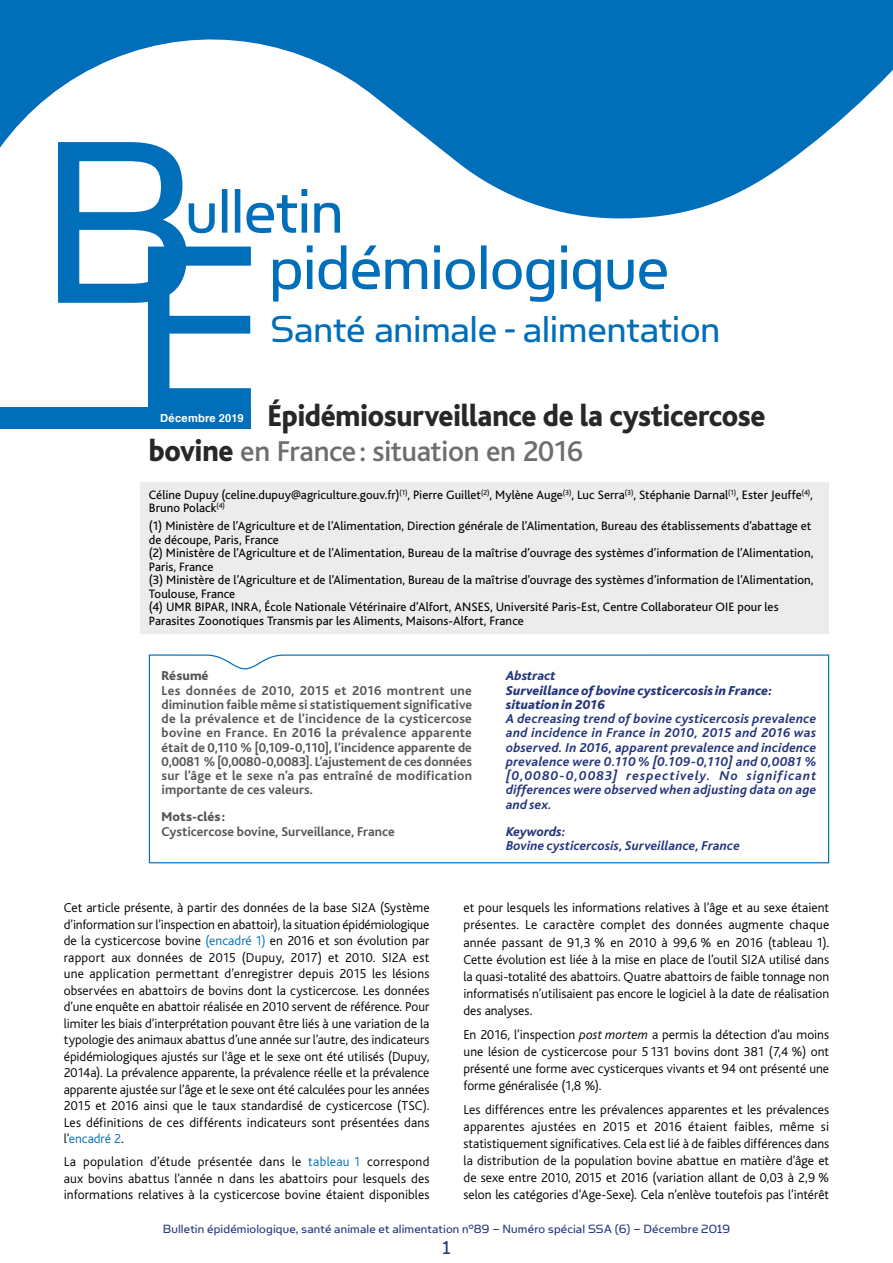
<style>
.page{position:relative;width:893px;height:1263px;background:#fff}
.page>*{position:absolute;margin:0;border:0;box-sizing:border-box;transform-origin:0 0}
.t1{font:42.3px "Simian Text Orangutan";letter-spacing:-.005em;color:#006eb9}
.Titre_article{font:800 31.5px "Bliss";letter-spacing:-.015em;color:#272726;scale:.92 1}
.Titre_article-2{font:500 30px "Bliss";letter-spacing:-.02em;color:#6e6e6e}
.t2{font:21px "Simian Text Orangutan";color:#23357b}
.TEXTE_COURANT{font:300 13.5px/16.5px "Bliss";color:#000;text-align:justify}
.Résumé_FR{font:700 13.5px/14.2px "Bliss";letter-spacing:.005em;color:#565655;text-align:justify}
.Texte_Abstract_GB{font:italic 700 13.5px/14.2px "Bliss";letter-spacing:.015em;color:#23357b;text-align:justify}
.t3{font:13.5px "Simian Text Orangutan";letter-spacing:.01em;color:#23357b}
.titre_anglais{font:italic 800 13.5px/14.2px "Bliss";letter-spacing:.01em;color:#23357b}
.ST_Abstract{font:italic 800 13.5px "Bliss";color:#23357b}
.ST_Résumé{font:800 13.5px "Bliss";letter-spacing:.005em;color:#565655}
.Auteurs_2{font:12.75px/13.5px "Bliss";letter-spacing:.005em;color:#000}
.auteurs_1{font:12.75px/13.5px "Bliss";letter-spacing:.005em;color:#000}
.t4{font:700 11.1px "Helvetica";letter-spacing:.02em;color:#fff}
.s1{font-weight:800;font-size:31.5px;color:#272726}
.s2{color:#006eb9}
.s3{font-style:italic}
</style>
<div class="page">
<svg style="left:0;top:0;width:893px;height:215px;fill:#006eb9"></svg>
<svg style="left:58px;top:142px;width:609px;height:265px"></svg>
<div style="left:0;top:407px;width:251px;height:22px;background:#006eb9"></div>
<div style="left:140px;top:482px;width:689px;height:151px;background:#ececec"></div>
<svg style="left:148px;top:654px;width:682px;height:210px"></svg>
<p class="t1" style="left:270px;top:305px;width:451px">Santé animale - alimentation</p>
<p class="Titre_article" style="left:268px;top:400px;width:542px">Épidémiosurveillance de la cysticercose</p>
<p class="Titre_article-2" style="left:149px;top:435px;width:436px"><span class="s1">bovine</span> en France: situation en 2016</p>
<p class="t4" style="left:160px;top:409px;width:85px">Décembre 2019</p>
<p class="auteurs_1" style="left:149px;top:488px;width:666px">Céline Dupuy (celine.dupuy@agriculture.gouv.fr)<sup>(1)</sup>, Pierre Guillet<sup>(2)</sup>, Mylène Auge<sup>(3)</sup>, Luc Serra<sup>(3)</sup>, Stéphanie Darnal<sup>(1)</sup>, Ester Jeuffe<sup>(4)</sup>,<br>Bruno Polack<sup>(4)</sup></p>
<p class="Auteurs_2" style="left:149px;top:519px;width:664px">(1) Ministère de l’Agriculture et de l’Alimentation, Direction générale de l’Alimentation, Bureau des établissements d’abattage et de découpe, Paris, France</p>
<p class="Auteurs_2" style="left:149px;top:546px;width:666px">(2) Ministère de l’Agriculture et de l’Alimentation, Bureau de la maîtrise d’ouvrage des systèmes d’information de l’Alimentation,<br>Paris, France</p>
<p class="Auteurs_2" style="left:149px;top:573px;width:666px">(3) Ministère de l’Agriculture et de l’Alimentation, Bureau de la maîtrise d’ouvrage des systèmes d’information de l’Alimentation,<br>Toulouse, France</p>
<p class="Auteurs_2" style="left:149px;top:600px;width:631px">(4) UMR BIPAR, INRA, École Nationale Vétérinaire d’Alfort, ANSES, Université Paris-Est, Centre Collaborateur OIE pour les<br>Parasites Zoonotiques Transmis par les Aliments, Maisons-Alfort, France</p>
<p class="ST_Résumé" style="left:162px;top:669px;width:49px">Résumé</p>
<p class="Résumé_FR" style="left:162px;top:683px;width:312px">Les données de 2010, 2015 et 2016 montrent une diminution faible même si statistiquement significative de la prévalence et de l’incidence de la cysticercose bovine en France. En 2016 la prévalence apparente était de 0,110 % [0,109-0,110], l’incidence apparente de 0,0081 % [0,0080-0,0083]. L’ajustement de ces données sur l’âge et le sexe n’a pas entraîné de modification importante de ces valeurs.</p>
<p class="ST_Résumé" style="left:162px;top:810px;width:65px">Mots-clés:</p>
<p class="Résumé_FR" style="left:162px;top:824px;width:235px">Cysticercose bovine, Surveillance, France</p>
<p class="ST_Abstract" style="left:506px;top:669px;width:51px">Abstract</p>
<p class="titre_anglais" style="left:506px;top:683px;width:268px">Surveillance of bovine cysticercosis in France: situation in 2016</p>
<p class="Texte_Abstract_GB" style="left:506px;top:712px;width:312px">A decreasing trend of bovine cysticercosis prevalence and incidence in France in 2010, 2015 and 2016 was observed. In 2016, apparent prevalence and incidence prevalence were 0.110 % [0.109-0,110] and 0,0081 % [0,0080-0,0083] respectively. No significant differences were observed when adjusting data on age and sex.</p>
<p class="ST_Abstract" style="left:506px;top:824px;width:61px">Keywords:</p>
<p class="Texte_Abstract_GB" style="left:506px;top:839px;width:235px">Bovine cysticercosis, Surveillance, France</p>
<p class="TEXTE_COURANT" style="left:64px;top:900px;width:367px">Cet article présente, à partir des données de la base SI2A (Système d’information sur l’inspection en abattoir), la situation épidémiologique de la cysticercose bovine <span class="s2">(encadré 1)</span> en 2016 et son évolution par rapport aux données de 2015 (Dupuy, 2017) et 2010. SI2A est une application permettant d’enregistrer depuis 2015 les lésions observées en abattoirs de bovins dont la cysticercose. Les données d’une enquête en abattoir réalisée en 2010 servent de référence. Pour limiter les biais d’interprétation pouvant être liés à une variation de la typologie des animaux abattus d’une année sur l’autre, des indicateurs épidémiologiques ajustés sur l’âge et le sexe ont été utilisés (Dupuy, 2014a). La prévalence apparente, la prévalence réelle et la prévalence apparente ajustée sur l’âge et le sexe ont été calculées pour les années 2015 et 2016 ainsi que le taux standardisé de cysticercose (TSC).<br>Les définitions de ces différents indicateurs sont présentées dans l’<span class="s2">encadré 2</span>.</p>
<p class="TEXTE_COURANT" style="left:64px;top:1154px;width:367px">La population d’étude présentée dans le <span class="s2">tableau 1</span> correspond aux bovins abattus l’année n dans les abattoirs pour lesquels des informations relatives à la cysticercose bovine étaient disponibles</p>
<p class="TEXTE_COURANT" style="left:463px;top:899px;width:367px;line-height:17.1px">et pour lesquels les informations relatives à l’âge et au sexe étaient présentes. Le caractère complet des données augmente chaque année passant de 91,3 % en 2010 à 99,6 % en 2016 (tableau 1).<br>Cette évolution est liée à la mise en place de l’outil SI2A utilisé dans la quasi-totalité des abattoirs. Quatre abattoirs de faible tonnage non informatisés n’utilisaient pas encore le logiciel à la date de réalisation des analyses.</p>
<p class="TEXTE_COURANT" style="left:463px;top:1026px;width:367px;line-height:17.1px">En 2016, l’inspection <span class="s3">post mortem</span> a permis la détection d’au moins une lésion de cysticercose pour 5131 bovins dont 381 (7,4 %) ont présenté une forme avec cysticerques vivants et 94 ont présenté une forme généralisée (1,8 %).</p>
<p class="TEXTE_COURANT" style="left:463px;top:1101px;width:367px;line-height:17.1px">Les différences entre les prévalences apparentes et les prévalences apparentes ajustées en 2015 et 2016 étaient faibles, même si statistiquement significatives. Cela est lié à de faibles différences dans la distribution de la population bovine abattue en matière d’âge et de sexe entre 2010, 2015 et 2016 (variation allant de 0,03 à 2,9 % selon les catégories d’Age-Sexe). Cela n’enlève toutefois pas l’intérêt</p>
<p class="t3" style="left:163px;top:1221px;width:569px">Bulletin épidémiologique, santé animale et alimentation n°89 – Numéro spécial SSA (6) – Décembre 2019</p>
<h3 class="t2" style="left:442px;top:1236px;width:10px">1</h3>
</div>
